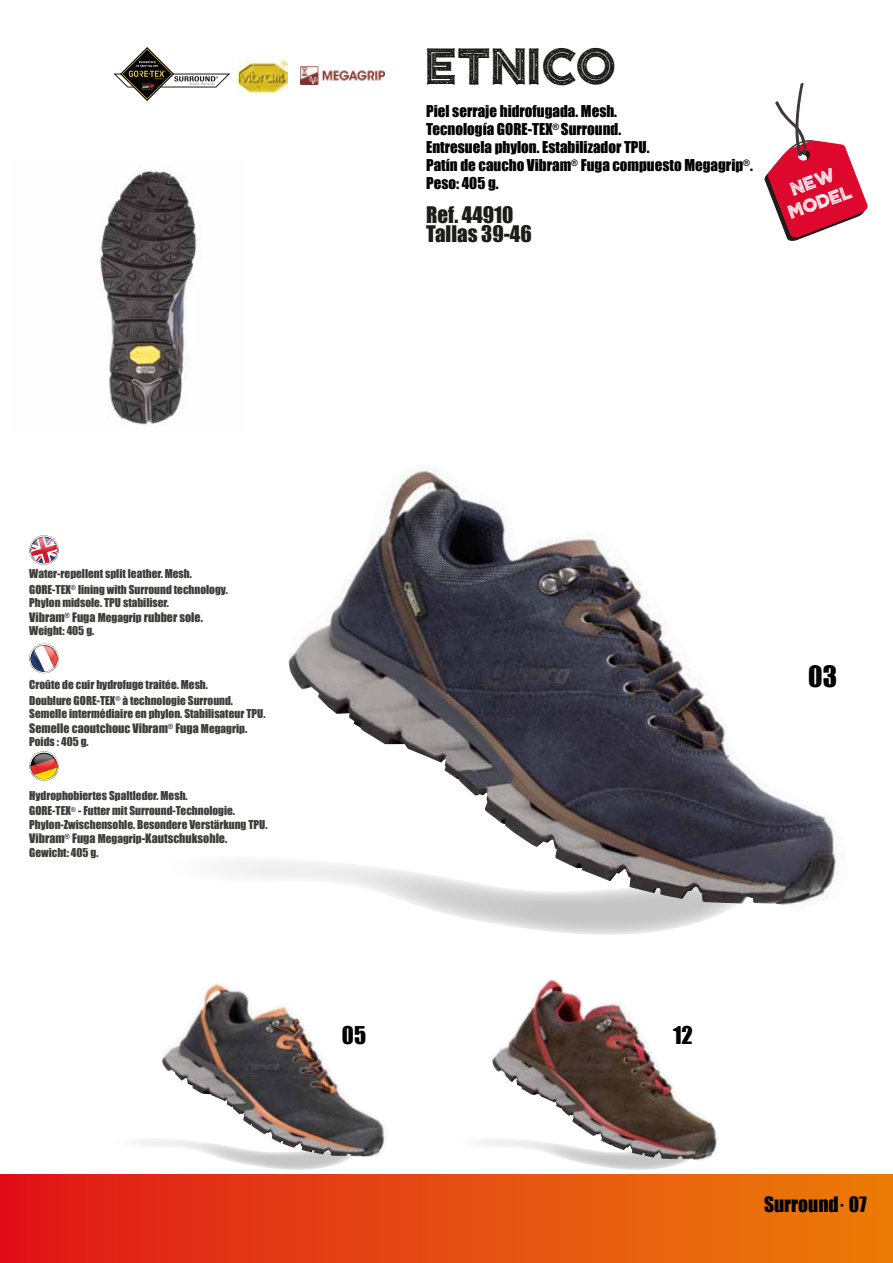
<style>
.page{position:relative;width:893px;height:1263px;background:#fff}
.page>*{position:absolute;margin:0;border:0;box-sizing:border-box;transform-origin:0 0}
.t1{font:40.5px "CF Tangerine Grunge";color:#1c1c1b}
.t2{font:27px "Impact";color:#000102}
.t3{font:22.5px "Impact";color:#000102}
.t4{font:21px/19.5px "Impact";color:#1c1c1b}
.t5{font:19.5px "Impact";color:#000102}
.t6{font:15.15px/21.6px "CF Tangerine Grunge";color:#fff;text-align:center}
.t7{font:15px/18px "Impact";color:#000102}
.t8{font:12px "Impact";color:#3c3c3b}
.t9{font:11.25px/15.5px "Impact";color:#3c3c3b}
.s1{font-size:11.25px}
</style>
<div class="page">
<div style="left:0;top:1174px;width:893px;height:89px;background:linear-gradient(to right,#df1619,#ec7f09)"></div>
<svg style="left:764px;top:83px;width:104px;height:158px"></svg>
<svg style="left:29px;top:644px;width:30px;height:29px"></svg>
<svg style="left:34px;top:646px;width:20px;height:14px"></svg>
<svg style="left:29px;top:751px;width:30px;height:29px"></svg>
<svg style="left:34px;top:754px;width:20px;height:14px"></svg>
<svg style="left:29px;top:535px;width:30px;height:29px"></svg>
<svg style="left:34px;top:538px;width:20px;height:14px"></svg>
<svg style="left:141px;top:1140px;width:210px;height:30px"></svg>
<svg style="left:483px;top:1140px;width:200px;height:30px"></svg>
<svg style="left:226px;top:861px;width:500px;height:74px"></svg>
<img style="left:239px;top:56px;width:49px;height:39px">
<img style="left:301px;top:67px;width:83px;height:18px">
<svg style="left:114px;top:47px;width:116px;height:54px"></svg>
<img style="left:99px;top:170px;width:98px;height:255px">
<img style="left:161px;top:983px;width:226px;height:174px">
<img style="left:491px;top:978px;width:226px;height:184px">
<img style="left:288px;top:466px;width:551px;height:445px">
<h1 class="t1" style="left:426px;top:45px;width:192px">ETNICO</h1>
<h3 class="t7" style="left:426px;top:101px;width:328px">Piel serraje hidrofugada. Mesh.<br>Tecnología GORE-TEX<sup>®</sup> Surround.<br>Entresuela phylon. Estabilizador TPU.<br>Patín de caucho Vibram<sup>®</sup> Fuga compuesto Megagrip<sup>®</sup>.<br>Peso: 405 g.</h3>
<h3 class="t4" style="left:426px;top:204px;width:107px">Ref. 44910<br>Tallas 39-46</h3>
<h3 class="t6" style="left:778px;top:184px;width:68px;rotate:-20deg">NEW<br>MODEL</h3>
<p class="t9" style="left:29px;top:566px;width:200px">Water-repellent split leather. Mesh.<br>GORE-TEX<sup>®</sup> lining with Surround technology.</p>
<p class="t9" style="left:29px;top:595px;width:141px">Phylon midsole. TPU stabiliser.</p>
<p class="t8" style="left:29px;top:608px;width:175px">Vibram<sup>®</sup> Fuga <span class="s1">Megagrip</span> rubber sole.</p>
<p class="t9" style="left:29px;top:623px;width:67px">Weight: 405 g.</p>
<p class="t9" style="left:29px;top:677px;width:205px">Croûte de cuir hydrofuge traitée. Mesh.<br>Doublure GORE-TEX<sup>®</sup> à technologie Surround.</p>
<p class="t9" style="left:29px;top:706px;width:238px">Semelle intermédiaire en phylon. Stabilisateur TPU.</p>
<p class="t8" style="left:29px;top:718px;width:220px">Semelle caoutchouc Vibram<sup>®</sup> Fuga <span class="s1">Megagrip</span>.</p>
<p class="t9" style="left:29px;top:733px;width:61px">Poids : 405 g.</p>
<p class="t9" style="left:29px;top:787px;width:207px">Hydrophobiertes Spaltleder. Mesh.<br>GORE-TEX<sup>®</sup> - Futter mit Surround-Technologie.</p>
<p class="t9" style="left:29px;top:816px;width:240px">Phylon-Zwischensohle. Besondere Verstärkung TPU.</p>
<p class="t8" style="left:29px;top:829px;width:200px">Vibram<sup>®</sup> Fuga <span class="s1">Megagrip</span>-Kautschuksohle.</p>
<p class="t9" style="left:29px;top:844px;width:71px">Gewicht: 405 g.</p>
<h2 class="t2" style="left:808px;top:655px;width:30px">03</h2>
<h3 class="t3" style="left:342px;top:1018px;width:26px">05</h3>
<h3 class="t3" style="left:673px;top:1018px;width:21px">12</h3>
<h3 class="t5" style="left:764px;top:1189px;width:104px">Surround· 07</h3>
</div>
